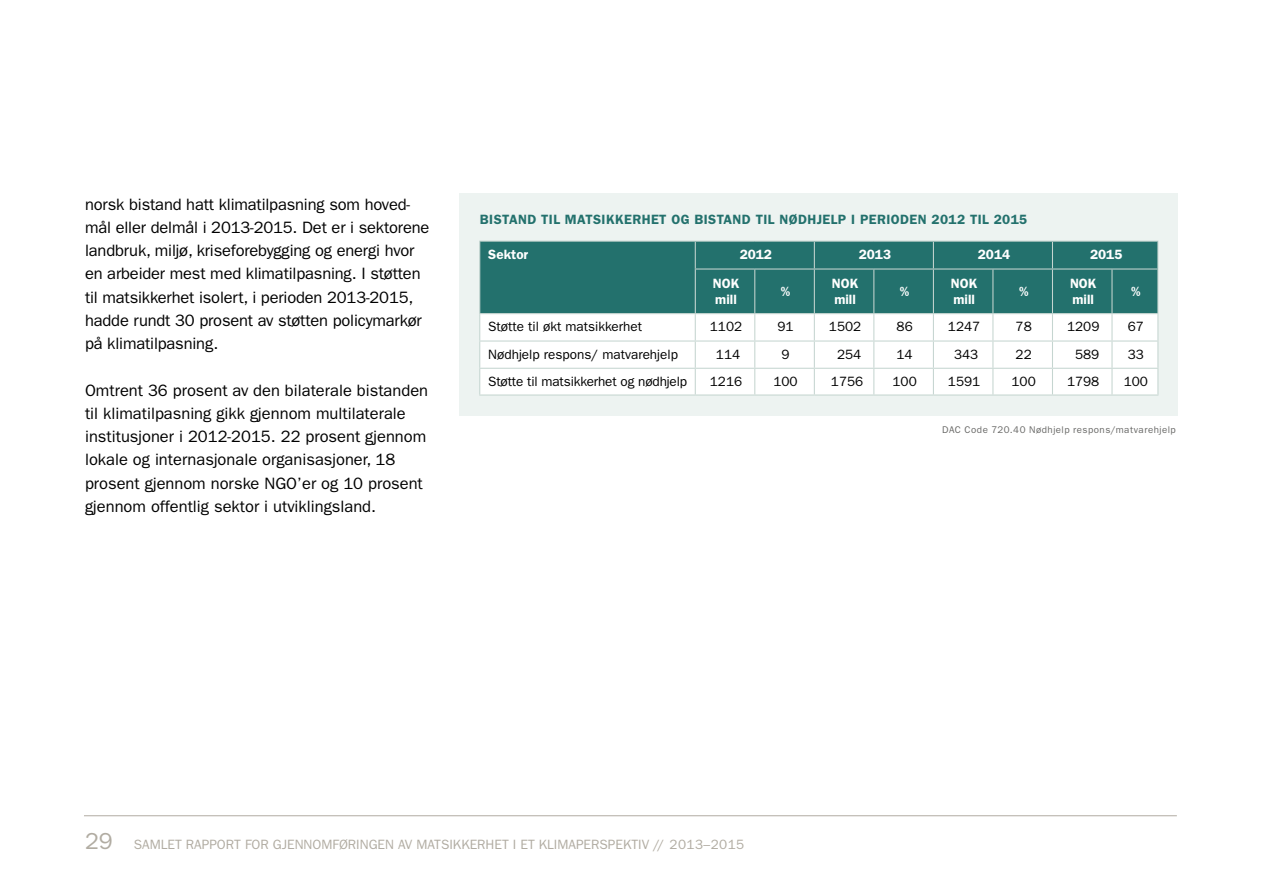
<style>
.page{position:relative;width:1263px;height:893px;background:#fff}
.page>*{position:absolute;margin:0;border:0;box-sizing:border-box;transform-origin:0 0}
.t1{font:16.5px/23.2px "ITC Franklin Gothic Std";letter-spacing:-.01em;color:#000}
.t2{font:13.5px "ITC Franklin Gothic Std";color:#000}
.t3{font:13.5px "ITC Franklin Gothic Std";color:#b1aca2}
.t4{font:600 13.5px "ITC Franklin Gothic Std";letter-spacing:.03em;color:#23716d}
.t5{font:600 13.5px/16.5px "ITC Franklin Gothic Std";color:#fff}
.t6{font:9.75px "ITC Franklin Gothic Std";letter-spacing:.05em;color:#686866}
.s1{font-size:23.25px}
</style>
<div class="page">
<hr style="left:84px;top:815px;width:1093px;height:1px;background:#b1aca2">
<div style="left:459px;top:193px;width:719px;height:222px;background:#edf3f1"></div>
<div style="left:480px;top:242px;width:215px;height:71px;background:#23716d"></div>
<div style="left:481px;top:315px;width:213px;height:79px;background:#fff"></div>
<hr style="left:479px;top:241px;width:216px;height:1px;background:#c5d5d0">
<svg style="left:479px;top:242px;width:1px;height:27px"></svg>
<hr style="left:479px;top:269px;width:1px;height:44px;background:#c5d5d0">
<hr style="left:695px;top:241px;width:60px;height:1px;background:#c5d5d0">
<hr style="left:755px;top:241px;width:59px;height:1px;background:#c5d5d0">
<hr style="left:814px;top:241px;width:60px;height:1px;background:#c5d5d0">
<hr style="left:874px;top:241px;width:59px;height:1px;background:#c5d5d0">
<hr style="left:933px;top:241px;width:60px;height:1px;background:#c5d5d0">
<hr style="left:993px;top:241px;width:59px;height:1px;background:#c5d5d0">
<hr style="left:1052px;top:241px;width:60px;height:1px;background:#c5d5d0">
<hr style="left:1112px;top:241px;width:46px;height:1px;background:#c5d5d0">
<hr style="left:479px;top:313px;width:216px;height:1px;background:#c5d5d0">
<hr style="left:479px;top:340px;width:216px;height:2px;background:#c5d5d0">
<hr style="left:479px;top:368px;width:216px;height:1px;background:#c5d5d0">
<svg style="left:479px;top:314px;width:1px;height:80px"></svg>
<svg style="left:695px;top:242px;width:463px;height:152px;background:#98bcba"></svg>
<hr style="left:479px;top:394px;width:216px;height:2px;background:#c5d5d0">
<hr style="left:695px;top:394px;width:60px;height:2px;background:#c5d5d0">
<hr style="left:755px;top:394px;width:59px;height:2px;background:#c5d5d0">
<hr style="left:814px;top:394px;width:60px;height:2px;background:#c5d5d0">
<hr style="left:874px;top:394px;width:59px;height:2px;background:#c5d5d0">
<hr style="left:933px;top:394px;width:60px;height:2px;background:#c5d5d0">
<hr style="left:993px;top:394px;width:59px;height:2px;background:#c5d5d0">
<hr style="left:1052px;top:394px;width:60px;height:2px;background:#c5d5d0">
<hr style="left:1112px;top:394px;width:46px;height:2px;background:#c5d5d0">
<p class="t1" style="left:85px;top:192px;width:346px">norsk bistand hatt klimatilpasning som hoved&shy;mål eller delmål i 2013-2015. Det er i sektorene landbruk, miljø, kriseforebygging og energi hvor en arbeider mest med klimatilpasning. I støtten til matsikkerhet isolert, i perioden 2013-2015, hadde rundt 30 prosent av støtten policymarkør på klimatilpasning.</p>
<p class="t1" style="left:85px;top:378px;width:345px">Omtrent 36 prosent av den bilaterale bistanden til klimatilpasning gikk gjennom multilaterale institusjoner i 2012-2015. 22 prosent gjennom lokale og internasjonale organisasjoner, 18 prosent gjennom norske NGO’er og 10 prosent gjennom offentlig sektor i utviklingsland.</p>
<p class="t4" style="left:480px;top:211px;width:549px">BISTAND TIL MATSIKKERHET OG BISTAND TIL NØDHJELP I PERIODEN 2012 TIL 2015</p>
<p class="t5" style="left:488px;top:246px;width:41px">Sektor</p>
<p class="t5" style="left:740px;top:246px;width:34px">2012</p>
<p class="t5" style="left:859px;top:246px;width:34px">2013</p>
<p class="t5" style="left:978px;top:246px;width:34px">2014</p>
<p class="t5" style="left:1090px;top:246px;width:34px">2015</p>
<p class="t5" style="left:713px;top:275px;width:28px">NOK mill</p>
<p class="t5" style="left:781px;top:283px;width:11px">%</p>
<p class="t5" style="left:832px;top:275px;width:28px">NOK mill</p>
<p class="t5" style="left:900px;top:283px;width:11px">%</p>
<p class="t5" style="left:951px;top:275px;width:28px">NOK mill</p>
<p class="t5" style="left:1019px;top:283px;width:11px">%</p>
<p class="t5" style="left:1070px;top:275px;width:28px">NOK mill</p>
<p class="t5" style="left:1131px;top:283px;width:11px">%</p>
<p class="t2" style="left:488px;top:319px;width:155px">Støtte til økt matsikkerhet</p>
<p class="t2" style="left:710px;top:319px;width:34px">1102</p>
<p class="t2" style="left:777px;top:319px;width:18px">91</p>
<p class="t2" style="left:829px;top:319px;width:34px">1502</p>
<p class="t2" style="left:896px;top:319px;width:18px">86</p>
<p class="t2" style="left:948px;top:319px;width:34px">1247</p>
<p class="t2" style="left:1015px;top:319px;width:18px">78</p>
<p class="t2" style="left:1067px;top:319px;width:34px">1209</p>
<p class="t2" style="left:1128px;top:319px;width:18px">67</p>
<p class="t2" style="left:488px;top:346px;width:191px">Nødhjelp respons/ matvarehjelp</p>
<p class="t2" style="left:716px;top:346px;width:26px">114</p>
<p class="t2" style="left:781px;top:346px;width:10px">9</p>
<p class="t2" style="left:837px;top:346px;width:26px">254</p>
<p class="t2" style="left:896px;top:346px;width:18px">14</p>
<p class="t2" style="left:954px;top:346px;width:26px">343</p>
<p class="t2" style="left:1015px;top:346px;width:18px">22</p>
<p class="t2" style="left:1075px;top:346px;width:26px">589</p>
<p class="t2" style="left:1128px;top:346px;width:18px">33</p>
<p class="t2" style="left:488px;top:374px;width:200px">Støtte til matsikkerhet og nødhjelp</p>
<p class="t2" style="left:710px;top:374px;width:34px">1216</p>
<p class="t2" style="left:773px;top:374px;width:26px">100</p>
<p class="t2" style="left:831px;top:374px;width:34px">1756</p>
<p class="t2" style="left:892px;top:374px;width:26px">100</p>
<p class="t2" style="left:948px;top:374px;width:34px">1591</p>
<p class="t2" style="left:1011px;top:374px;width:26px">100</p>
<p class="t2" style="left:1067px;top:374px;width:34px">1798</p>
<p class="t2" style="left:1124px;top:374px;width:26px">100</p>
<p class="t6" style="left:942px;top:424px;width:235px">DAC Code 720.40 Nødhjelp respons/matvarehjelp</p>
<p class="t3" style="left:85px;top:837px;width:661px"><span class="s1">29</span> SAMLET RAPPORT FOR GJENNOMFØRINGEN AV MATSIKKERHET I ET KLIMAPERSPEKTIV // 2013–2015</p>
</div>
